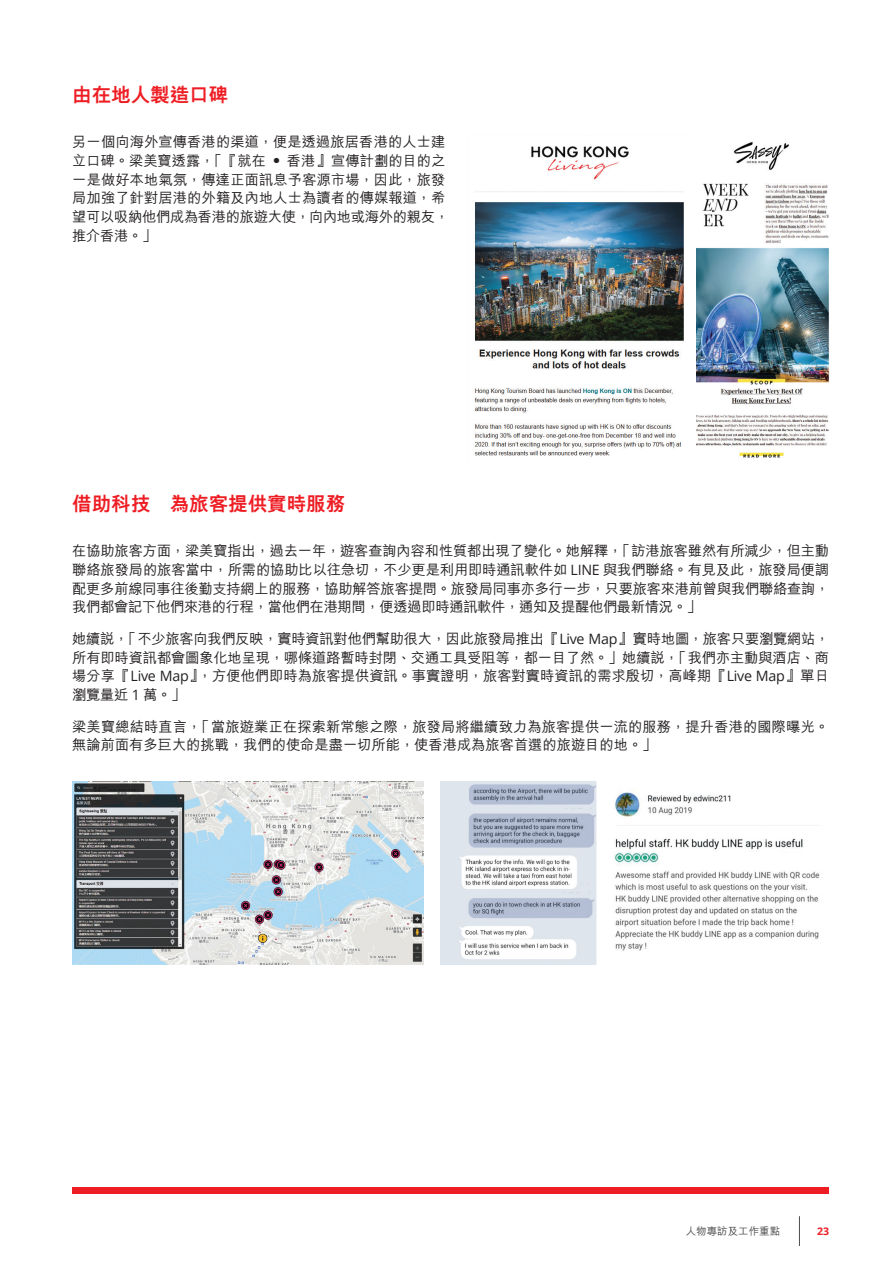
<style>
.page{position:relative;width:893px;height:1263px;background:#fff}
.page>*{position:absolute;margin:0;border:0;box-sizing:border-box;transform-origin:0 0}
.t1{font:800 19.5px "M Hei HK";color:#ee1d23}
.t2{font:500 14.25px/18.8px "M Hei HK";letter-spacing:.005em;color:#231f20}
.t3{font:500 10.5px "M Hei HK";color:#4b4c4d}
.t4{font:700 10.5px "Open Sans";color:#ee1d23}
.s1{font-family:"Open Sans";font-weight:400}
</style>
<div class="page">
<img style="left:474px;top:146px;width:209px;height:312px">
<img style="left:696px;top:142px;width:133px;height:316px">
<img style="left:72px;top:782px;width:352px;height:183px">
<img style="left:614px;top:791px;width:206px;height:160px">
<img style="left:441px;top:782px;width:155px;height:183px">
<div style="left:72px;top:1187px;width:757px;height:7px;background:#ee1d23"></div>
<hr style="left:799px;top:1216px;width:1px;height:30px;background:#4b4c4d">
<h1 class="t1" style="left:72px;top:85px;width:157px">由在地人製造口碑</h1>
<p class="t2" style="left:72px;top:131px;width:378px">另一個向海外宣傳香港的渠道，便是透過旅居香港的人士建立口碑。梁美寶透露，「『就在 ‧ 香港』宣傳計劃的目的之一是做好本地氣氛，傳達正面訊息予客源市場，因此，旅發局加強了針對居港的外籍及內地人士為讀者的傳媒報道，希望可以吸納他們成為香港的旅遊大使，向內地或海外的親友，推介香港。」</p>
<h1 class="t1" style="left:72px;top:494px;width:274px">借助科技　為旅客提供實時服務</h1>
<p class="t2" style="left:72px;top:540px;width:758px;text-align:justify">在協助旅客方面，梁美寶指出，過去一年，遊客查詢內容和性質都出現了變化。她解釋，「訪港旅客雖然有所減少，但主動聯絡旅發局的旅客當中，所需的協助比以往急切，不少更是利用即時通訊軟件如 <span class="s1">LINE</span> 與我們聯絡。有見及此，旅發局便調配更多前線同事往後勤支持網上的服務，協助解答旅客提問。旅發局同事亦多行一步，只要旅客來港前曾與我們聯絡查詢，我們都會記下他們來港的行程，當他們在港期間，便透過即時通訊軟件，通知及提醒他們最新情況。」</p>
<p class="t2" style="left:72px;top:628px;width:758px;text-align:justify">她續說，「不少旅客向我們反映，實時資訊對他們幫助很大，因此旅發局推出『<span class="s1">Live Map</span>』實時地圖，旅客只要瀏覽網站，所有即時資訊都會圖象化地呈現，哪條道路暫時封閉、交通工具受阻等，都一目了然。」她續說，「我們亦主動與酒店、商場分享『<span class="s1">Live Map</span>』，方便他們即時為旅客提供資訊。事實證明，旅客對實時資訊的需求殷切，高峰期『<span class="s1">Live Map</span>』單日瀏覽量近 <span class="s1">1</span> 萬。」</p>
<p class="t2" style="left:72px;top:716px;width:758px">梁美寶總結時直言，「當旅遊業正在探索新常態之際，旅發局將繼續致力為旅客提供一流的服務，提升香港的國際曝光。無論前面有多巨大的挑戰，我們的使命是盡一切所能，使香港成為旅客首選的旅遊目的地。」</p>
<p class="t3" style="left:686px;top:1223px;width:96px">人物專訪及工作重點</p>
<p class="t4" style="left:817px;top:1223px;width:13px">23</p>
</div>
